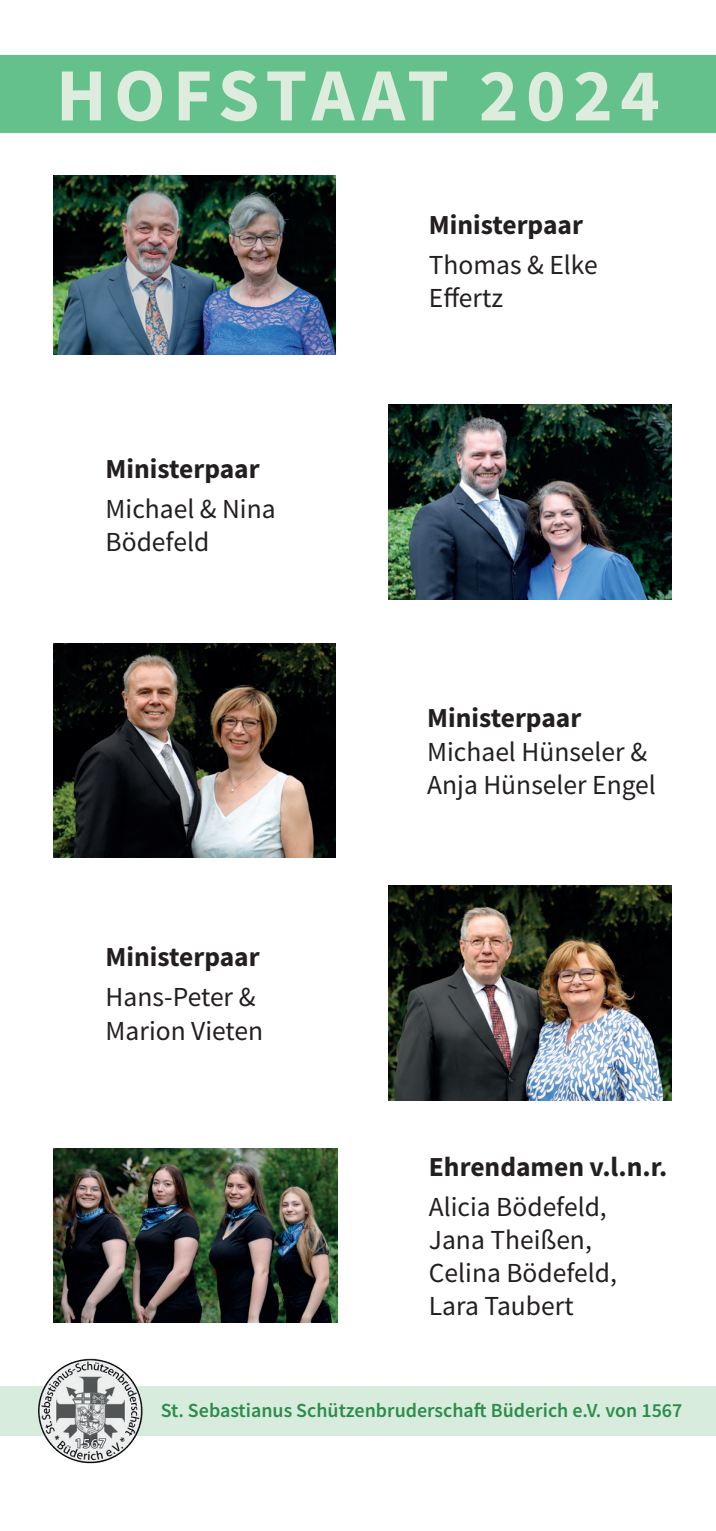
<style>
.page{position:relative;width:716px;height:1531px;background:#fff}
.page>*{position:absolute;margin:0;border:0;box-sizing:border-box;transform-origin:0 0}
.t1{font:700 75px "Source Sans Pro";letter-spacing:.1em;color:#ddecdd}
.t2{font:27.5px/33px "Source Sans Pro";color:#231f20}
.t3{font:700 27.5px "Source Sans Pro";color:#231f20}
.t4{font:600 20px "Source Sans Pro";color:#2d8c4c}
</style>
<div class="page">
<div style="left:0;top:1385px;width:715px;height:50px;background:#d8ecdd"></div>
<img style="left:29px;top:1358px;width:123px;height:106px">
<div style="left:0;top:55px;width:716px;height:78px;background:#65c18b"></div>
<img style="left:53px;top:175px;width:283px;height:179px">
<img style="left:389px;top:405px;width:282px;height:194px">
<img style="left:388px;top:886px;width:283px;height:214px">
<img style="left:53px;top:643px;width:283px;height:214px">
<img style="left:53px;top:1148px;width:284px;height:174px">
<p class="t1" style="left:56px;top:45px;width:605px">HOFSTAAT 2024</p>
<p class="t3" style="left:106px;top:450px;width:156px">Ministerpaar</p>
<p class="t2" style="left:106px;top:492px;width:171px">Michael &amp; Nina</p>
<p class="t2" style="left:106px;top:525px;width:105px">Bödefeld</p>
<p class="t3" style="left:106px;top:938px;width:156px">Ministerpaar</p>
<p class="t2" style="left:106px;top:981px;width:151px">Hans-Peter &amp;</p>
<p class="t2" style="left:106px;top:1014px;width:159px">Marion Vieten</p>
<p class="t3" style="left:429px;top:206px;width:156px">Ministerpaar</p>
<p class="t2" style="left:429px;top:248px;width:170px">Thomas &amp; Elke<br>Effertz</p>
<p class="t3" style="left:427px;top:700px;width:156px">Ministerpaar</p>
<p class="t2" style="left:427px;top:735px;width:230px">Michael Hünseler &amp;<br>Anja Hünseler Engel</p>
<p class="t3" style="left:429px;top:1148px;width:240px">Ehrendamen v.l.n.r.</p>
<p class="t2" style="left:429px;top:1190px;width:179px">Alicia Bödefeld,</p>
<p class="t2" style="left:429px;top:1223px;width:164px">Jana Theißen,</p>
<p class="t2" style="left:429px;top:1256px;width:190px">Celina Bödefeld,</p>
<p class="t2" style="left:429px;top:1289px;width:146px">Lara Taubert</p>
<p class="t4" style="left:161px;top:1397px;width:523px">St. Sebastianus Schützenbruderschaft Büderich e.V. von 1567</p>
</div>
